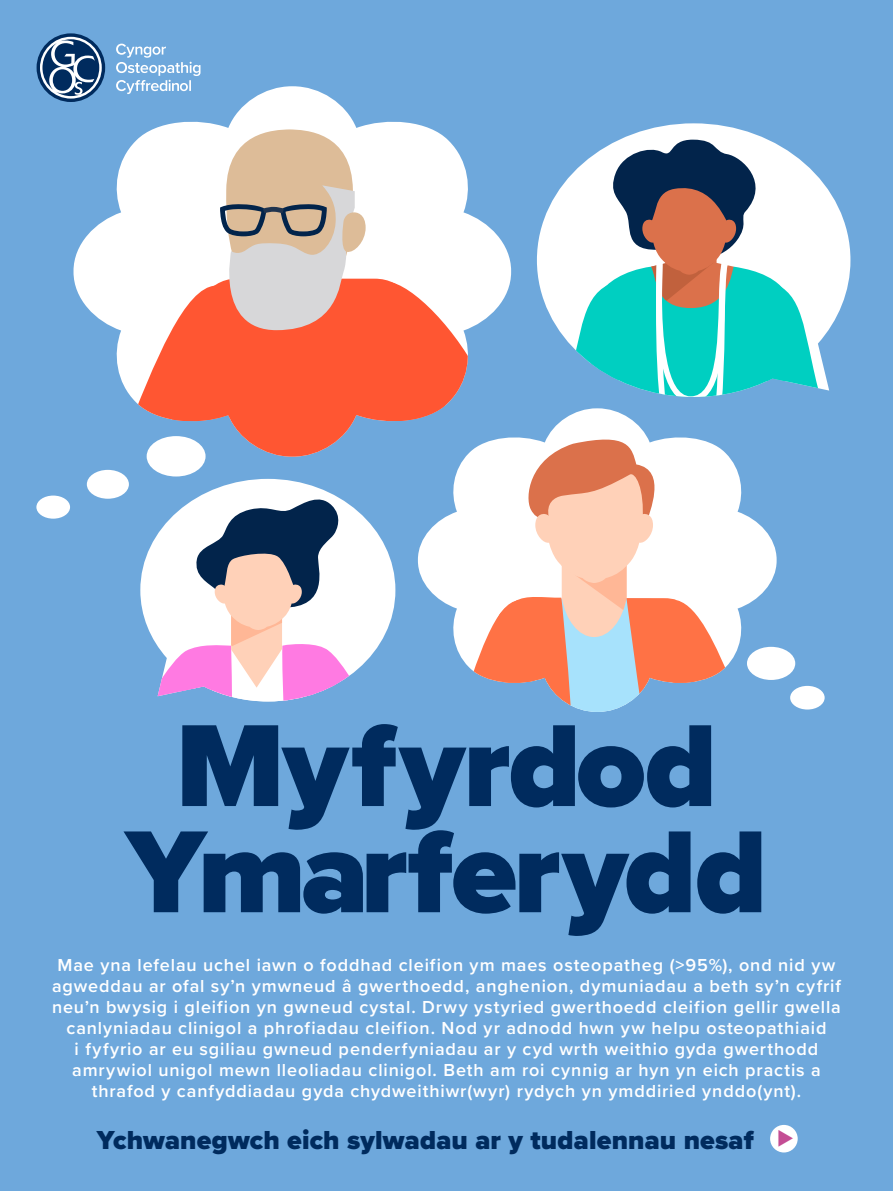
<style>
.page{position:relative;width:893px;height:1191px;background:#6ea8dc}
.page>*{position:absolute;margin:0;border:0;box-sizing:border-box;transform-origin:0 0}
.t1{font:900 121.05px/106.2px "Proxima Nova";letter-spacing:-.015em;color:#002b5e;text-align:center}
.t2{font:900 27px "Proxima Nova";letter-spacing:.005em;color:#002b5e}
.t3{font:900 27px "Proxima Nova";color:#c44d94}
.t4{font:600 18px/21px "Proxima Nova";letter-spacing:.05em;color:#fff;text-align:center}
</style>
<div class="page">
<svg style="left:650px;top:123px;width:88px;height:6px"></svg>
<svg style="left:154px;top:86px;width:277px;height:43px"></svg>
<div style="left:36px;top:495px;width:34px;height:23px;background:#fff;border-radius:50%"></div>
<svg style="left:74px;top:129px;width:776px;height:583px"></svg>
<div style="left:770px;top:1124px;width:28px;height:28px;background:#fff;border-radius:50%"></div>
<svg style="left:37px;top:33px;width:68px;height:69px"></svg>
<svg style="left:116px;top:44px;width:84px;height:50px"></svg>
<h1 class="t1" style="left:126px;top:711px;width:643px">Myfyrdod<br>Ymarferydd</h1>
<p class="t4" style="left:52px;top:954px;width:790px">Mae yna lefelau uchel iawn o foddhad cleifion ym maes osteopatheg (&gt;95%), ond nid yw agweddau ar ofal sy’n ymwneud â gwerthoedd, anghenion, dymuniadau a beth sy’n cyfrif neu’n bwysig i gleifion yn gwneud cystal. Drwy ystyried gwerthoedd cleifion gellir gwella canlyniadau clinigol a phrofiadau cleifion. Nod yr adnodd hwn yw helpu osteopathiaid<br>i fyfyrio ar eu sgiliau gwneud penderfyniadau ar y cyd wrth weithio gyda gwerthodd amrywiol unigol mewn lleoliadau clinigol. Beth am roi cynnig ar hyn yn eich practis a thrafod y canfyddiadau gyda chydweithiwr(wyr) rydych yn ymddiried ynddo(ynt).</p>
<h2 class="t3" style="left:777px;top:1117px;width:17px">⊲</h2>
<h2 class="t2" style="left:97px;top:1119px;width:658px">Ychwanegwch eich sylwadau ar y tudalennau nesaf</h2>
</div>
